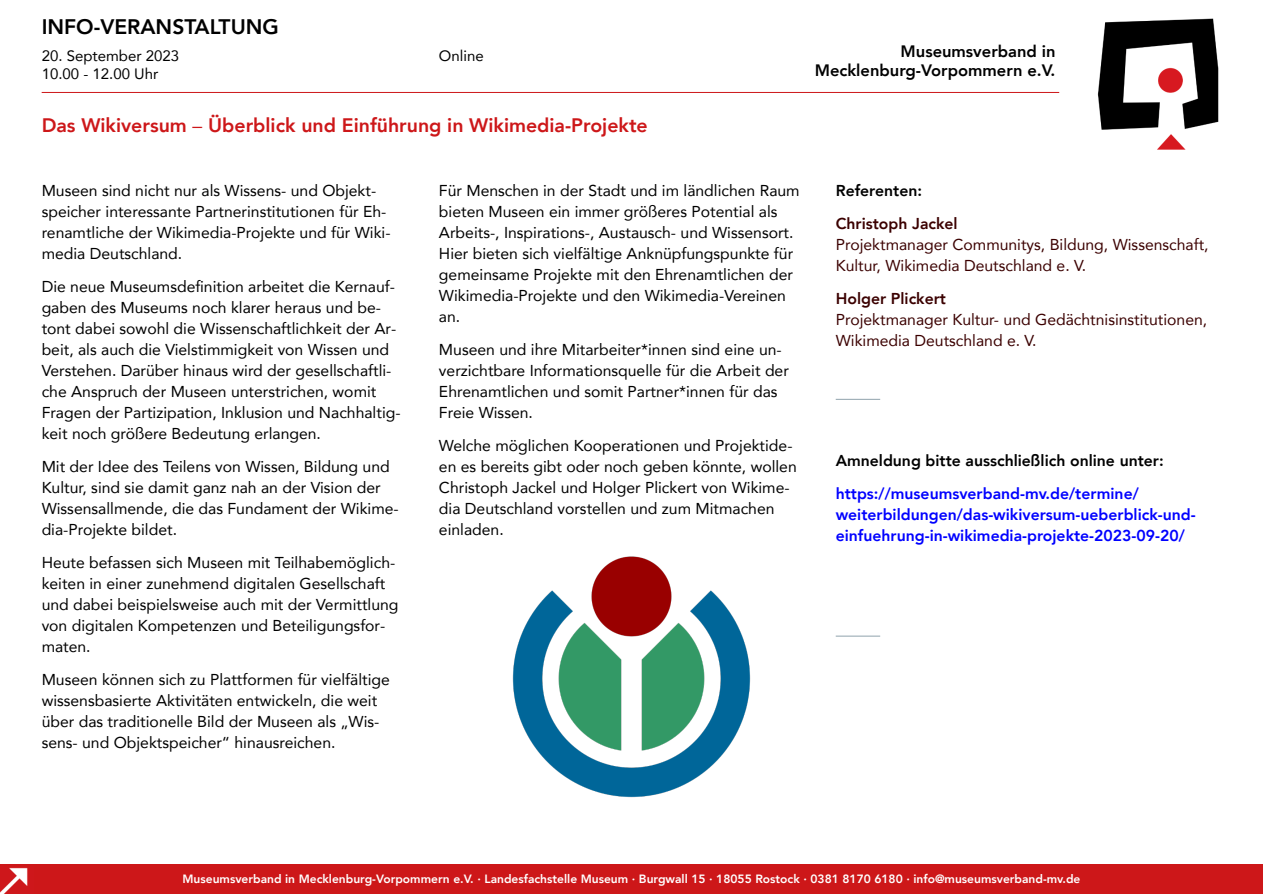
<style>
.page{position:relative;width:1263px;height:894px;background:#fff}
.page>*{position:absolute;margin:0;border:0;box-sizing:border-box;transform-origin:0 0}
.t1{font:800 21px "Avenir";color:#000}
.t2{font:800 19.5px "Avenir";color:#cd1719}
.t3{font:800 16.5px/18px "Avenir";color:#000;text-align:right}
.t4{font:15.75px/21px "Avenir";color:#000}
.t5{font:15.75px/21px "Avenir";color:#3b0000}
.t6{font:800 15.75px/21px "Avenir";color:#00f}
.t7{font:800 15.75px "Avenir";color:#000}
.t8{font:800 15.75px "Avenir";color:#3b0000}
.t9{font:15px/18px "Avenir";color:#000}
.t10{font:800 12px "Avenir";color:#fff}
.s1{font-weight:400}
</style>
<div class="page">
<img style="left:512px;top:556px;width:239px;height:242px">
<div style="left:0;top:863px;width:1263px;height:30px;background:#cd1719"></div>
<img style="left:0;top:867px;width:28px;height:26px">
<hr style="left:836px;top:399px;width:44px;height:1px;background:#8fa2ac">
<hr style="left:836px;top:635px;width:44px;height:1px;background:#8fa2ac">
<hr style="left:42px;top:92px;width:1017px;height:1px;background:#cd1719">
<img style="left:1098px;top:18px;width:121px;height:132px">
<h1 class="t1" style="left:42px;top:12px;width:239px">INFO-VERANSTALTUNG</h1>
<p class="t9" style="left:42px;top:46px;width:139px">20. September 2023<br>10.00 - 12.00 Uhr</p>
<p class="t3" style="left:815px;top:43px;width:242px">Museumsverband in<br>Mecklenburg-Vorpommern e.V.</p>
<p class="t9" style="left:439px;top:46px;width:46px">Online</p>
<p class="t2" style="left:42px;top:113px;width:608px">Das Wikiversum <span class="s1">–</span> Überblick und Einführung in Wikimedia-Projekte</p>
<p class="t4" style="left:42px;top:180px;width:350px">Museen sind nicht nur als Wissens- und Objekt&shy;speicher interessante Partnerinstitutionen für Eh&shy;renamtliche der Wikimedia-Projekte und für Wiki&shy;media Deutschland.</p>
<p class="t4" style="left:42px;top:276px;width:360px">Die neue Museumsdefinition arbeitet die Kernauf&shy;gaben des Museums noch klarer heraus und be&shy;tont dabei sowohl die Wissenschaftlichkeit der Ar&shy;beit, als auch die Vielstimmigkeit von Wissen und Verstehen. Darüber hinaus wird der gesellschaftli&shy;che Anspruch der Museen unterstrichen, womit Fragen der Partizipation, Inklusion und Nachhaltig&shy;keit noch größere Bedeutung erlangen.</p>
<p class="t4" style="left:42px;top:456px;width:359px">Mit der Idee des Teilens von Wissen, Bildung und Kultur, sind sie damit ganz nah an der Vision der Wissensallmende, die das Fundament der Wikime&shy;dia-Projekte bildet.</p>
<p class="t4" style="left:42px;top:552px;width:358px">Heute befassen sich Museen mit Teilhabemöglich&shy;keiten in einer zunehmend digitalen Gesellschaft und dabei beispielsweise auch mit der Vermittlung von digitalen Kompetenzen und Beteiligungsfor&shy;maten.</p>
<p class="t4" style="left:42px;top:669px;width:350px">Museen können sich zu Plattformen für vielfältige wissensbasierte Aktivitäten entwickeln, die weit über das traditionelle Bild der Museen als „Wis&shy;sens- und Objektspeicher“ hinausreichen.</p>
<p class="t4" style="left:439px;top:180px;width:362px">Für Menschen in der Stadt und im ländlichen Raum bieten Museen ein immer größeres Potential als Arbeits-, Inspirations-, Austausch- und Wissensort.<br>Hier bieten sich vielfältige Anknüpfungspunkte für gemeinsame Projekte mit den Ehrenamtlichen der Wikimedia-Projekte und den Wikimedia-Vereinen an.</p>
<p class="t4" style="left:439px;top:339px;width:351px">Museen und ihre Mitarbeiter*innen sind eine un&shy;verzichtbare Informationsquelle für die Arbeit der Ehrenamtlichen und somit Partner*innen für das Freie Wissen.</p>
<p class="t4" style="left:439px;top:435px;width:359px">Welche möglichen Kooperationen und Projektide&shy;en es bereits gibt oder noch geben könnte, wollen Christoph Jackel und Holger Plickert von Wikime&shy;dia Deutschland vorstellen und zum Mitmachen einladen.</p>
<p class="t7" style="left:836px;top:180px;width:88px">Referenten:</p>
<p class="t8" style="left:836px;top:213px;width:123px">Christoph Jackel</p>
<p class="t5" style="left:836px;top:234px;width:374px">Projektmanager Communitys, Bildung, Wissenschaft,<br>Kultur, Wikimedia Deutschland e. V.</p>
<p class="t8" style="left:836px;top:288px;width:112px">Holger Plickert</p>
<p class="t5" style="left:836px;top:309px;width:373px">Projektmanager Kultur- und Gedächtnisinstitutionen,<br>Wikimedia Deutschland e. V.</p>
<p class="t7" style="left:836px;top:450px;width:329px">Amneldung bitte ausschließlich online unter:</p>
<p class="t6" style="left:836px;top:483px;width:362px">https://museumsverband-mv.de/termine/ weiterbildungen/das-wikiversum-ueberblick-und&shy;einfuehrung-in-wikimedia-projekte-2023-09-20/</p>
<p class="t10" style="left:182px;top:870px;width:899px">Museumsverband in Mecklenburg-Vorpommern e.V. · Landesfachstelle Museum · Burgwall 15 · 18055 Rostock · 0381 8170 6180 · info@museumsverband-mv.de</p>
</div>
